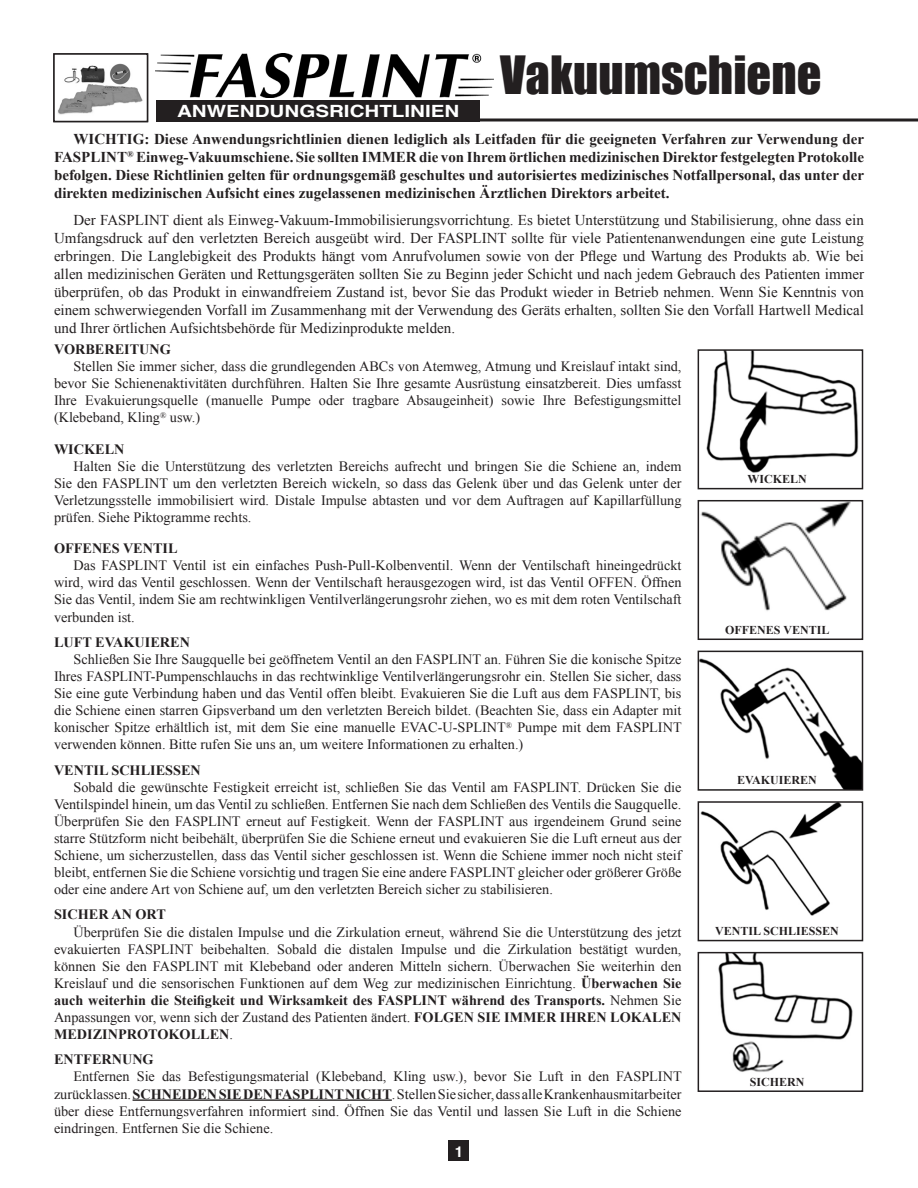
<style>
.page{position:relative;width:918px;height:1188px;background:#fff}
.page>*{position:absolute;margin:0;border:0;box-sizing:border-box;transform-origin:0 0}
.t1{font:48.45px "Impact";color:#231f20}
.t2{font:700 16.95px "Helvetica";color:#fff;scale:1.22 1}
.t3{font:15px/18px "Times New Roman";color:#231f20;text-align:justify}
.t4{font:700 15px/18px "Times New Roman";color:#231f20;text-align:justify}
.t5{font:700 15px "Helvetica";color:#fff}
.t6{font:14.25px/17.1px "Times New Roman";color:#231f20;text-align:justify}
.t7{font:700 14.25px "Times New Roman";color:#231f20}
.t8{font:700 12px "Times New Roman";color:#231f20}
.s1{font-weight:700}
</style>
<div class="page">
<div style="left:449px;top:1141px;width:20px;height:20px;background:#231f20"></div>
<div style="left:157px;top:100px;width:323px;height:22px;background:#231f20"></div>
<img style="left:155px;top:53px;width:339px;height:45px">
<svg style="left:156px;top:118px;width:762px;height:4px;fill:#231f20"></svg>
<hr style="left:133px;top:1099px;width:259px;height:2px;background:#231f20">
<img style="left:58px;top:63px;width:85px;height:52px">
<div style="left:53px;top:53px;width:95px;height:69px;border:2px solid #231f20"></div>
<img style="left:706px;top:352px;width:153px;height:121px">
<div style="left:698px;top:349px;width:165px;height:140px;border:2px solid #231f20"></div>
<img style="left:701px;top:503px;width:150px;height:108px">
<div style="left:698px;top:500px;width:165px;height:140px;border:2px solid #231f20"></div>
<img style="left:701px;top:658px;width:159px;height:130px">
<div style="left:698px;top:651px;width:165px;height:140px;border:2px solid #231f20"></div>
<img style="left:701px;top:804px;width:141px;height:112px">
<div style="left:698px;top:801px;width:165px;height:140px;border:2px solid #231f20"></div>
<img style="left:718px;top:955px;width:135px;height:117px">
<div style="left:698px;top:952px;width:165px;height:140px;border:2px solid #231f20"></div>
<p class="t2" style="left:177px;top:97px;width:233px">ANWENDUNGSRICHTLINIEN</p>
<p class="t1" style="left:500px;top:38px;width:323px">Vakuumschiene</p>
<p class="t4" style="left:54px;top:129px;width:812px;text-indent:20px">WICHTIG: Diese Anwendungsrichtlinien dienen lediglich als Leitfaden für die geeigneten Verfahren zur Verwendung der FASPLINT<sup>®</sup> Einweg-Vakuumschiene. Sie sollten IMMER die von Ihrem örtlichen medizinischen Direktor festgelegten Protokolle befolgen. Diese Richtlinien gelten für ordnungsgemäß geschultes und autorisiertes medizinisches Notfallpersonal, das unter der direkten medizinischen Aufsicht eines zugelassenen medizinischen Ärztlichen Direktors arbeitet.</p>
<p class="t3" style="left:54px;top:210px;width:812px;text-indent:20px">Der FASPLINT dient als Einweg-Vakuum-Immobilisierungsvorrichtung. Es bietet Unterstützung und Stabilisierung, ohne dass ein Umfangsdruck auf den verletzten Bereich ausgeübt wird. Der FASPLINT sollte für viele Patientenanwendungen eine gute Leistung erbringen. Die Langlebigkeit des Produkts hängt vom Anrufvolumen sowie von der Pflege und Wartung des Produkts ab. Wie bei allen medizinischen Geräten und Rettungsgeräten sollten Sie zu Beginn jeder Schicht und nach jedem Gebrauch des Patienten immer überprüfen, ob das Produkt in einwandfreiem Zustand ist, bevor Sie das Produkt wieder in Betrieb nehmen. Wenn Sie Kenntnis von einem schwerwiegenden Vorfall im Zusammenhang mit der Verwendung des Geräts erhalten, sollten Sie den Vorfall Hartwell Medical und Ihrer örtlichen Aufsichtsbehörde für Medizinprodukte melden.</p>
<p class="t7" style="left:54px;top:339px;width:118px">VORBEREITUNG</p>
<p class="t6" style="left:54px;top:358px;width:629px;text-indent:19px">Stellen Sie immer sicher, dass die grundlegenden ABCs von Atemweg, Atmung und Kreislauf intakt sind, bevor Sie Schienenaktivitäten durchführen. Halten Sie Ihre gesamte Ausrüstung einsatzbereit. Dies umfasst Ihre Evakuierungsquelle (manuelle Pumpe oder tragbare Absaugeinheit) sowie Ihre Befestigungsmittel (Klebeband, Kling<sup>®</sup> usw.)</p>
<p class="t7" style="left:54px;top:439px;width:72px">WICKELN</p>
<p class="t6" style="left:54px;top:457px;width:629px;text-indent:19px">Halten Sie die Unterstützung des verletzten Bereichs aufrecht und bringen Sie die Schiene an, indem Sie den FASPLINT um den verletzten Bereich wickeln, so dass das Gelenk über und das Gelenk unter der Verletzungsstelle immobilisiert wird. Distale Impulse abtasten und vor dem Auftragen auf Kapillarfüllung prüfen. Siehe Piktogramme rechts.</p>
<p class="t7" style="left:54px;top:539px;width:125px">OFFENES VENTIL</p>
<p class="t6" style="left:54px;top:557px;width:629px;text-indent:19px">Das FASPLINT Ventil ist ein einfaches Push-Pull-Kolbenventil. Wenn der Ventilschaft hineingedrückt wird, wird das Ventil geschlossen. Wenn der Ventilschaft herausgezogen wird, ist das Ventil OFFEN. Öffnen Sie das Ventil, indem Sie am rechtwinkligen Ventilverlängerungsrohr ziehen, wo es mit dem roten Ventilschaft verbunden ist.</p>
<p class="t7" style="left:54px;top:632px;width:138px">LUFT EVAKUIEREN</p>
<p class="t6" style="left:54px;top:650px;width:629px;text-indent:19px">Schließen Sie Ihre Saugquelle bei geöffnetem Ventil an den FASPLINT an. Führen Sie die konische Spitze Ihres FASPLINT-Pumpenschlauchs in das rechtwinklige Ventilverlängerungsrohr ein. Stellen Sie sicher, dass Sie eine gute Verbindung haben und das Ventil offen bleibt. Evakuieren Sie die Luft aus dem FASPLINT, bis die Schiene einen starren Gipsverband um den verletzten Bereich bildet. (Beachten Sie, dass ein Adapter mit konischer Spitze erhältlich ist, mit dem Sie eine manuelle EVAC-U-SPLINT<sup>®</sup> Pumpe mit dem FASPLINT verwenden können. Bitte rufen Sie uns an, um weitere Informationen zu erhalten.)</p>
<p class="t7" style="left:54px;top:760px;width:148px">VENTIL SCHLIESSEN</p>
<p class="t6" style="left:54px;top:778px;width:629px;text-indent:19px">Sobald die gewünschte Festigkeit erreicht ist, schließen Sie das Ventil am FASPLINT. Drücken Sie die Ventilspindel hinein, um das Ventil zu schließen. Entfernen Sie nach dem Schließen des Ventils die Saugquelle.<br>Überprüfen Sie den FASPLINT erneut auf Festigkeit. Wenn der FASPLINT aus irgendeinem Grund seine starre Stützform nicht beibehält, überprüfen Sie die Schiene erneut und evakuieren Sie die Luft erneut aus der Schiene, um sicherzustellen, dass das Ventil sicher geschlossen ist. Wenn die Schiene immer noch nicht steif bleibt, entfernen Sie die Schiene vorsichtig und tragen Sie eine andere FASPLINT gleicher oder größerer Größe oder eine andere Art von Schiene auf, um den verletzten Bereich sicher zu stabilisieren.</p>
<p class="t7" style="left:54px;top:905px;width:113px">SICHER AN ORT</p>
<p class="t6" style="left:54px;top:923px;width:629px;text-indent:19px">Überprüfen Sie die distalen Impulse und die Zirkulation erneut, während Sie die Unterstützung des jetzt evakuierten FASPLINT beibehalten. Sobald die distalen Impulse und die Zirkulation bestätigt wurden, können Sie den FASPLINT mit Klebeband oder anderen Mitteln sichern. Überwachen Sie weiterhin den Kreislauf und die sensorischen Funktionen auf dem Weg zur medizinischen Einrichtung. <span class="s1">Überwachen Sie auch weiterhin die Steifigkeit und Wirksamkeit des FASPLINT während des Transports.</span> Nehmen Sie Anpassungen vor, wenn sich der Zustand des Patienten ändert. <span class="s1">FOLGEN SIE IMMER IHREN LOKALEN MEDIZINPROTOKOLLEN</span>.</p>
<p class="t7" style="left:54px;top:1050px;width:101px">ENTFERNUNG</p>
<p class="t6" style="left:54px;top:1068px;width:629px;text-indent:19px">Entfernen Sie das Befestigungsmaterial (Klebeband, Kling usw.), bevor Sie Luft in den FASPLINT zurücklassen. <span class="s1">SCHNEIDEN SIE DEN FASPLINT NICHT</span>. Stellen Sie sicher, dass alle Krankenhausmitarbeiter über diese Entfernungsverfahren informiert sind. Öffnen Sie das Ventil und lassen Sie Luft in die Schiene eindringen. Entfernen Sie die Schiene.</p>
<p class="t5" style="left:455px;top:1139px;width:10px">1</p>
<p class="t8" style="left:747px;top:471px;width:61px">WICKELN</p>
<p class="t8" style="left:725px;top:621px;width:106px">OFFENES VENTIL</p>
<p class="t8" style="left:737px;top:772px;width:81px">EVAKUIEREN</p>
<p class="t8" style="left:715px;top:923px;width:125px">VENTIL SCHLIESSEN</p>
<p class="t8" style="left:750px;top:1073px;width:56px">SICHERN</p>
</div>
